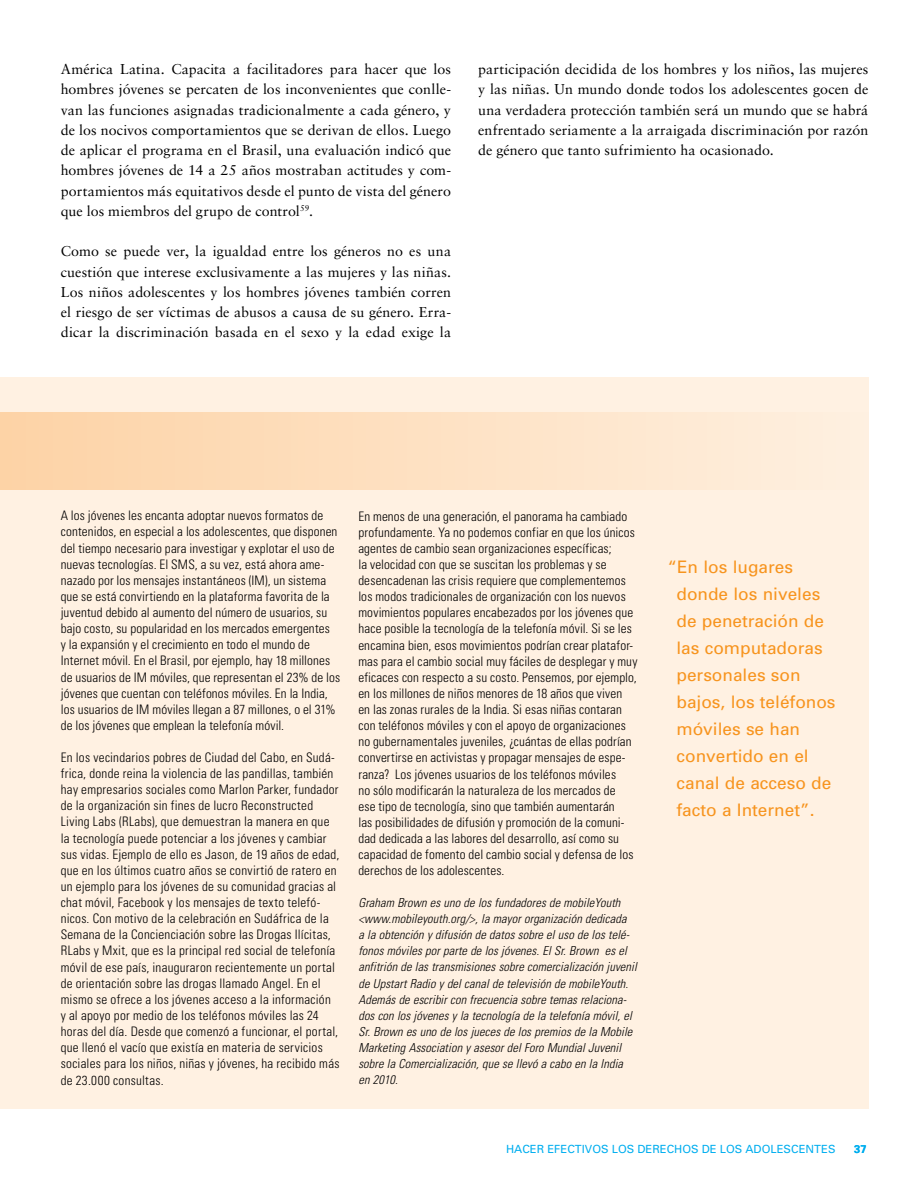
<style>
.page{position:relative;width:918px;height:1188px;background:#fff}
.page>*{position:absolute;margin:0;border:0;box-sizing:border-box;transform-origin:0 0}
.t1{font:17.25px/27px "Univers";color:#f7941e}
.t2{font:14.25px/20.2px "Sabon";letter-spacing:.005em;color:#000;text-align:justify}
.t3{font:300 condensed 13.2px/16.2px "Univers";letter-spacing:.015em;color:#000}
.t4{font:italic 300 condensed 12.3px/16px "Univers";letter-spacing:.01em;color:#000}
.t5{font:11.25px "Univers";color:#00aeef}
.t6{font:700 11.25px "Univers";color:#00aeef}
</style>
<div class="page">
<div style="left:0;top:377px;width:868px;height:731px;background:#fff1e2"></div>
<div style="left:0;top:412px;width:868px;height:78px;background:linear-gradient(to right,#fdd3a6,#fef0e1)"></div>
<p class="t2" style="left:61px;top:59px;width:392px">América Latina. Capacita a facilitadores para hacer que los hombres jóvenes se percaten de los inconvenientes que conlle&shy;van las funciones asignadas tradicionalmente a cada género, y de los nocivos comportamientos que se derivan de ellos. Luego de aplicar el programa en el Brasil, una evaluación indicó que hombres jóvenes de 14 a 25 años mostraban actitudes y com&shy;portamientos más equitativos desde el punto de vista del género que los miembros del grupo de control<sup>59</sup>.</p>
<p class="t2" style="left:61px;top:241px;width:392px">Como se puede ver, la igualdad entre los géneros no es una cuestión que interese exclusivamente a las mujeres y las niñas.<br>Los niños adolescentes y los hombres jóvenes también corren el riesgo de ser víctimas de abusos a causa de su género. Erra&shy;dicar la discriminación basada en el sexo y la edad exige la</p>
<p class="t2" style="left:478px;top:59px;width:392px">participación decidida de los hombres y los niños, las mujeres y las niñas. Un mundo donde todos los adolescentes gocen de una verdadera protección también será un mundo que se habrá enfrentado seriamente a la arraigada discriminación por razón de género que tanto sufrimiento ha ocasionado.</p>
<p class="t3" style="left:61px;top:507px;width:281px">A los jóvenes les encanta adoptar nuevos formatos de contenidos, en especial a los adolescentes, que disponen del tiempo necesario para investigar y explotar el uso de nuevas tecnologías. El SMS, a su vez, está ahora ame&shy;nazado por los mensajes instantáneos (IM), un sistema que se está convirtiendo en la plataforma favorita de la juventud debido al aumento del número de usuarios, su bajo costo, su popularidad en los mercados emergentes<br>y la expansión y el crecimiento en todo el mundo de Internet móvil. En el Brasil, por ejemplo, hay 18 millones de usuarios de IM móviles, que representan el 23% de los jóvenes que cuentan con teléfonos móviles. En la India, los usuarios de IM móviles llegan a 87 millones, o el 31% de los jóvenes que emplean la telefonía móvil.</p>
<p class="t3" style="left:61px;top:749px;width:280px">En los vecindarios pobres de Ciudad del Cabo, en Sudá&shy;frica, donde reina la violencia de las pandillas, también hay empresarios sociales como Marlon Parker, fundador de la organización sin fines de lucro Reconstructed Living Labs (RLabs), que demuestran la manera en que la tecnología puede potenciar a los jóvenes y cambiar sus vidas. Ejemplo de ello es Jason, de 19 años de edad, que en los últimos cuatro años se convirtió de ratero en un ejemplo para los jóvenes de su comunidad gracias al chat móvil, Facebook y los mensajes de texto telefó&shy;nicos. Con motivo de la celebración en Sudáfrica de la Semana de la Concienciación sobre las Drogas Ilícitas, RLabs y Mxit, que es la principal red social de telefonía móvil de ese país, inauguraron recientemente un portal de orientación sobre las drogas llamado Angel. En el mismo se ofrece a los jóvenes acceso a la información<br>y al apoyo por medio de los teléfonos móviles las 24 horas del día. Desde que comenzó a funcionar, el portal, que llenó el vacío que existía en materia de servicios sociales para los niños, niñas y jóvenes, ha recibido más de 23.000 consultas.</p>
<p class="t3" style="left:358px;top:508px;width:281px">En menos de una generación, el panorama ha cambiado profundamente. Ya no podemos confiar en que los únicos agentes de cambio sean organizaciones específicas;<br>la velocidad con que se suscitan los problemas y se desencadenan las crisis requiere que complementemos los modos tradicionales de organización con los nuevos movimientos populares encabezados por los jóvenes que hace posible la tecnología de la telefonía móvil. Si se les encamina bien, esos movimientos podrían crear platafor&shy;mas para el cambio social muy fáciles de desplegar y muy eficaces con respecto a su costo. Pensemos, por ejemplo, en los millones de niños menores de 18 años que viven<br>en las zonas rurales de la India. Si esas niñas contaran con teléfonos móviles y con el apoyo de organizaciones no gubernamentales juveniles, ¿cuántas de ellas podrían convertirse en activistas y propagar mensajes de espe&shy;ranza? Los jóvenes usuarios de los teléfonos móviles<br>no sólo modificarán la naturaleza de los mercados de<br>ese tipo de tecnología, sino que también aumentarán<br>las posibilidades de difusión y promoción de la comuni&shy;dad dedicada a las labores del desarrollo, así como su capacidad de fomento del cambio social y defensa de los derechos de los adolescentes.</p>
<p class="t4" style="left:358px;top:894px;width:280px">Graham Brown es uno de los fundadores de mobileYouth &lt;www.mobileyouth.org/&gt;, la mayor organización dedicada<br>a la obtención y difusión de datos sobre el uso de los telé&shy;fonos móviles por parte de los jóvenes. El Sr. Brown es el anfitrión de las transmisiones sobre comercialización juvenil de Upstart Radio y del canal de televisión de mobileYouth.<br>Además de escribir con frecuencia sobre temas relaciona&shy;dos con los jóvenes y la tecnología de la telefonía móvil, el Sr. Brown es uno de los jueces de los premios de la Mobile Marketing Association y asesor del Foro Mundial Juvenil sobre la Comercialización, que se llevó a cabo en la India en 2010.</p>
<h1 class="t1" style="left:677px;top:553px;width:161px;text-indent:-9px">“En los lugares donde los niveles de penetración de las computadoras personales son bajos, los teléfonos móviles se han convertido en el canal de acceso de facto a I nternet”.</h1>
<p class="t5" style="left:506px;top:1142px;width:331px">hacer efectivos los derech os de los adolescentes</p>
<p class="t6" style="left:854px;top:1142px;width:14px">37</p>
</div>
